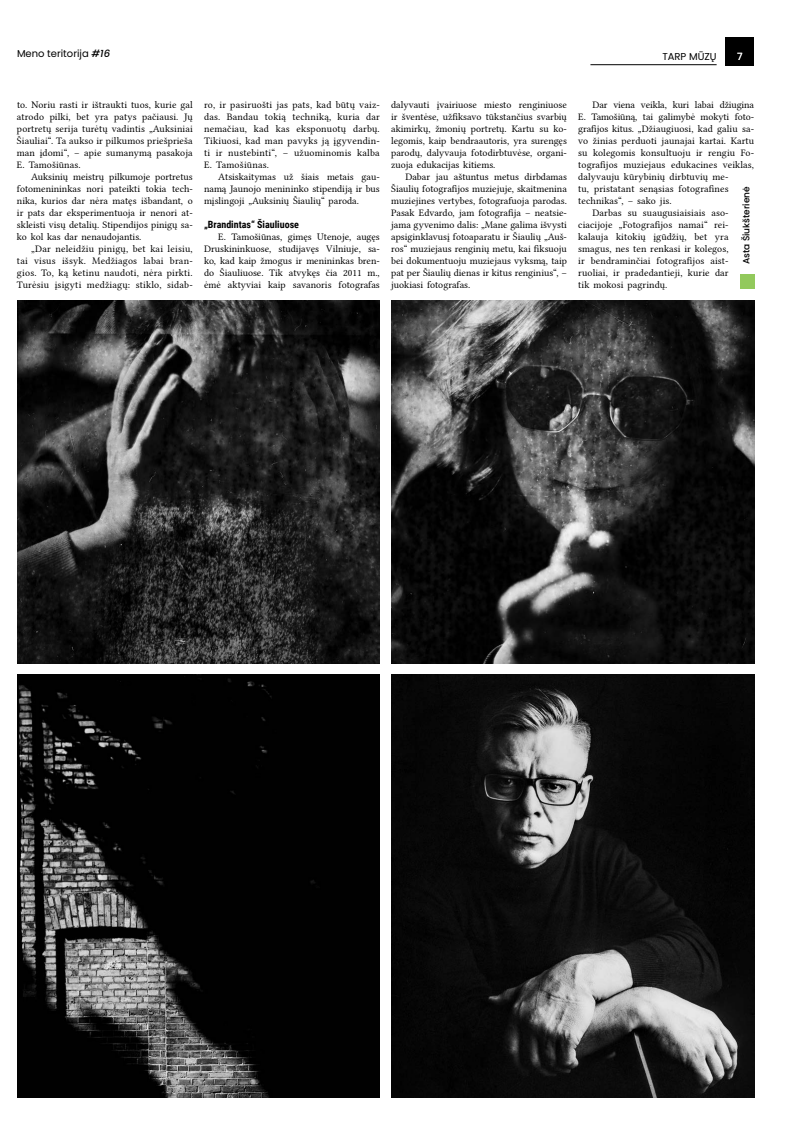
<style>
.page{position:relative;width:808px;height:1134px;background:#fff}
.page>*{position:absolute;margin:0;border:0;box-sizing:border-box;transform-origin:0 0}
.t1{font:10px/12px "Linux Libertine G";letter-spacing:.01em;color:#000;text-align:justify}
.t2{font:10px "Linux Libertine G";letter-spacing:-.01em;color:#000}
.t3{font:10px "Poppins";color:#000}
.t4{font:700 10px "Roboto Condensed";color:#000}
.t5{font:10px "Poppins";color:#fff}
.t6{font:500 9px "Poppins";color:#000}
.s1{font-weight:500;font-style:italic}
</style>
<div class="page">
<div style="left:726px;top:37px;width:28px;height:28px;background:#000"></div>
<hr style="left:590px;top:64px;width:127px;height:1px;background:#000">
<img style="left:391px;top:300px;width:363px;height:363px">
<img style="left:17px;top:674px;width:363px;height:423px">
<img style="left:17px;top:300px;width:363px;height:363px">
<img style="left:391px;top:674px;width:363px;height:423px">
<div style="left:740px;top:275px;width:14px;height:14px;background:#92c95c"></div>
<p class="t3" style="left:17px;top:48px;width:95px">Meno teritorija <span class="s1">#16</span></p>
<p class="t3" style="left:662px;top:50px;width:56px">TARP MŪZŲ</p>
<p class="t5" style="left:737px;top:50px;width:7px">7</p>
<p class="t1" style="left:17px;top:99px;width:177px">to. No-riu ras-ti ir išt-rauk-ti tuos, ku-rie gal at-ro-do pil-ki, bet yra pa-tys pa-čiau-si. Jų po-rtretų se-ri-ja turėtų va-din-tis „Auk-si-niai Šiau-liai“. Ta auk-so ir pil-ku-mos prie-šprie-ša man įdo-mi“, – apie su-ma-nymą pa-sa-ko-ja E. Ta-mo-šiū-nas.</p>
<p class="t1" style="left:17px;top:171px;width:177px;text-indent:14px">Auk-si-nių meistrų pil-ku-mo-je po-rtre-tus fo-to-me-ni-nin-kas no-ri pa-teik-ti to-kia tech&shy;ni-ka, ku-rios dar nėra matęs iš-ban-dant, o ir pa-ts dar eks-pe-ri-men-tuo-ja ir ne-no-ri at&shy;skleis-ti visų de-ta-lių. Sti-pen-di-jos pi-nigų sa&shy;ko kol kas dar ne-nau-do-jan-tis.</p>
<p class="t1" style="left:17px;top:243px;width:177px;text-indent:14px">„Dar ne-leid-žiu pi-nigų, bet kai lei-siu, tai vi-sus iš-syk. Med-žia-gos la-bai bran&shy;gios. To, ką ke-ti-nu nau-do-ti, nėra pirk-ti.<br>Turė-siu įsi-gy-ti med-žiagų: stik-lo, si-dab-</p>
<p class="t1" style="left:204px;top:99px;width:177px">ro, ir pa-si-ruoš-ti jas pa-ts, kad būtų vaiz&shy;das. Ban-dau to-kią tech-niką, ku-ria dar ne-ma-čiau, kad kas eks-po-nuotų darbų.<br>Ti-kiuo-si, kad man pa-vyks ją įgy-ven-din&shy;ti ir nu-ste-bin-ti“, – užuo-mi-no-mis kal-ba E. Ta-mo-šiū-nas.</p>
<p class="t1" style="left:204px;top:171px;width:177px;text-indent:14px">At-sis-kai-ty-mas už šiais me-tais gau&shy;namą Jau-no-jo me-ni-nin-ko sti-pen-diją ir bus mįslin-go-ji „Auk-si-nių Šiau-lių“ pa-ro-da.</p>
<p class="t4" style="left:204px;top:217px;width:96px">„Brandintas“ Šiauliuose</p>
<p class="t1" style="left:204px;top:231px;width:177px;text-indent:14px">E. Ta-mo-šiū-nas, gimęs Ute-no-je, augęs Drus-ki-nin-kuo-se, stu-di-javęs Vil-niu-je, sa&shy;ko, kad kaip žmo-gus ir me-ni-nin-kas bren&shy;do Šiau-liuo-se. Tik at-vykęs čia 2011 m., ėmė ak-ty-viai kaip sa-va-no-ris fo-tog-ra-fas</p>
<p class="t1" style="left:391px;top:99px;width:177px">da-ly-vau-ti įvai-riuo-se mies-to ren-gi-niuo-se ir šventė-se, už-fik-sa-vo tūkstan-čius svar-bių aki-mirkų, žmo-nių po-rtretų. Kar-tu su ko&shy;le-go-mis, kaip bend-raau-to-ris, yra su-rengęs pa-rodų, da-ly-vau-ja fo-to-dirb-tuvė-se, or-ga-ni&shy;zuo-ja edu-ka-ci-jas ki-tiems.</p>
<p class="t1" style="left:391px;top:171px;width:177px;text-indent:14px">Da-bar jau aš-tun-tus me-tus dirbdamas Šiau-lių fo-tog-ra-fi-jos mu-zie-ju-je, skait-me-ni-na mu-zie-ji-nes ver-ty-bes, fo-tog-ra-fuo-ja pa-ro-das.<br>Pa-sak Ed-var-do, jam fo-tog-ra-fi-ja – neat-sie&shy;ja-ma gy-ve-ni-mo da-lis: „Ma-ne ga-li-ma iš-vys-ti ap-si-gink-la-vusį fo-toa-pa-ra-tu ir Šiau-lių „Auš&shy;ros“ mu-zie-jaus ren-gi-nių me-tu, kai fik-suo-ju bei do-ku-men-tuo-ju mu-zie-jaus vyksmą, taip pat per Šiau-lių die-nas ir ki-tus ren-gi-nius“, – juo-kia-si fo-tog-ra-fas.</p>
<p class="t2" style="left:592px;top:99px;width:163px">Dar vie-na veik-la, ku-ri la-bai džiu-gi-na</p>
<p class="t2" style="left:578px;top:111px;width:176px">E. Ta-mo-šiūną, tai ga-li-mybė mo-ky-ti fo-to-</p>
<p class="t1" style="left:578px;top:123px;width:177px">g-ra-fi-jos ki-tus. „Džiau-giuo-si, kad ga-liu sa-</p>
<p class="t1" style="left:578px;top:135px;width:177px">vo ži-nias per-duo-ti jau-na-jai kar-tai. Kar-tu</p>
<p class="t1" style="left:578px;top:147px;width:177px">su ko-le-go-mis kon-sul-tuo-ju ir ren-giu Fo-</p>
<p class="t1" style="left:578px;top:159px;width:177px">tog-ra-fi-jos mu-zie-jaus edu-ka-ci-nes veik-las,</p>
<p class="t1" style="left:578px;top:171px;width:152px">da-ly-vau-ju kūry-bi-nių dirb-tu-vių me-</p>
<p class="t1" style="left:578px;top:183px;width:152px">tu, pri-sta-tant seną-sias fo-tog-ra-fi-nes</p>
<p class="t1" style="left:578px;top:195px;width:95px">tech-ni-kas“, – sa-ko jis.</p>
<p class="t1" style="left:592px;top:207px;width:138px">Dar-bas su suau-gu-siai-siais aso-</p>
<p class="t1" style="left:578px;top:219px;width:152px">cia-ci-jo-je „Fo-tog-ra-fi-jos na-mai“ rei-</p>
<p class="t1" style="left:578px;top:231px;width:152px">ka-lau-ja ki-to-kių įgūdžių, bet yra</p>
<p class="t1" style="left:578px;top:243px;width:152px">sma-gus, nes ten ren-ka-si ir ko-le-gos,</p>
<p class="t1" style="left:578px;top:255px;width:152px">ir bend-ra-min-čiai fo-tog-ra-fi-jos aist-</p>
<p class="t1" style="left:578px;top:267px;width:152px">ruo-liai, ir pra-de-dan-tie-ji, ku-rie dar</p>
<p class="t1" style="left:578px;top:279px;width:91px">tik mo-ko-si pa-grindų.</p>
<p class="t6" style="left:741px;top:264px;width:79px;rotate:-90deg">As-ta Šiukš-te-rienė</p>
</div>
